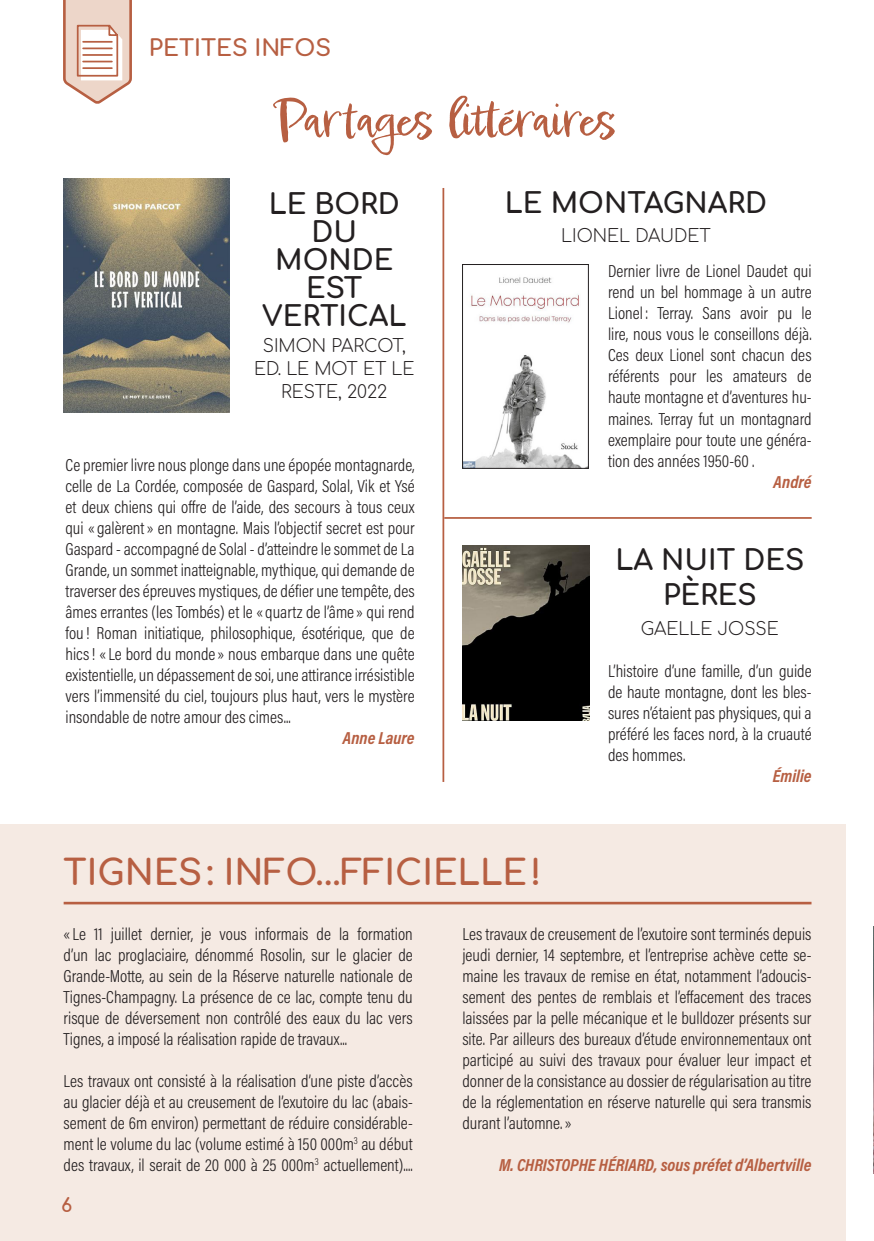
<style>
.page{position:relative;width:874px;height:1241px;background:#fff}
.page>*{position:absolute;margin:0;border:0;box-sizing:border-box;transform-origin:0 0}
.t1{font:50.4px "Epicursive Script";color:#b75f42}
.t2{font:700 35px "Comfortaa";color:#b75f42}
.t3{font:700 28px/28px "Comfortaa";color:#231f20;text-align:center}
.t4{font:700 22.75px "Comfortaa";color:#b75f42}
.t5{font:700 19.25px "Comfortaa";color:#b75f42}
.t6{font:300 17.5px/21px "Acumin Pro Cond";color:#231f20;text-align:justify}
.t7{font:italic 700 17.5px "Acumin Pro Cond";color:#b75f42}
.t8{font:300 17.5px/22.8px "Comfortaa";color:#231f20;text-align:center}
</style>
<div class="page">
<img style="left:64px;top:179px;width:165px;height:233px">
<div style="left:0;top:823px;width:844px;height:417px;background:#f5eae3"></div>
<hr style="left:64px;top:901px;width:747px;height:3px;background:#b75f42">
<hr style="left:444px;top:517px;width:367px;height:1px;background:#b75f42">
<hr style="left:442px;top:188px;width:2px;height:593px;background:#b75f42">
<img style="left:462px;top:545px;width:127px;height:175px">
<img style="left:464px;top:277px;width:116px;height:189px">
<div style="left:462px;top:264px;width:126px;height:204px;border:1px solid #231f20"></div>
<svg style="left:63px;top:0;width:69px;height:104px"></svg>
<h3 class="t4" style="left:149px;top:27px;width:183px">PETITES INFOS</h3>
<p class="t1" style="left:273px;top:87px;width:345px">Partages littéraires</p>
<p class="t3" style="left:262px;top:185px;width:146px">LE BORD<br>DU<br>MONDE<br>EST<br>VERTICAL</p>
<p class="t8" style="left:254px;top:332px;width:162px">SIMON PARCOT,<br>ED. LE MOT ET LE<br>RESTE, 2022</p>
<p class="t6" style="left:65px;top:454px;width:350px">Ce premier livre nous plonge dans une épopée montagnarde, celle de La Cordée, composée de Gaspard, Solal, Vik et Ysé et deux chiens qui offre de l’aide, des secours à tous ceux qui « galèrent» en montagne. Mais l’objectif secret est pour Gaspard - accompagné de Solal - d’atteindre le sommet de La Grande, un sommet inatteignable, mythique, qui demande de traverser des épreuves mystiques, de défier une tempête, des âmes errantes (les Tombés) et le « quartz de l’âme» qui rend fou ! Roman initiatique, philosophique, ésotérique, que de hics! «Le bord du monde» nous embarque dans une quête existentielle, un dépassement de soi, une attirance irrésistible vers l’immensité du ciel, toujours plus haut, vers le mystère insondable de notre amour des cimes...</p>
<p class="t7" style="left:343px;top:726px;width:73px">Anne Laure</p>
<p class="t3" style="left:504px;top:184px;width:263px">LE MONTAGNARD</p>
<p class="t8" style="left:561px;top:222px;width:151px">LIONEL DAUDET</p>
<p class="t6" style="left:607px;top:260px;width:205px">Dernier livre de Lionel Daudet qui rend un bel hommage à un autre Lionel : Terray. Sans avoir pu le lire, nous vous le conseillons déjà.<br>Ces deux Lionel sont chacun des référents pour les amateurs de haute montagne et d’aventures hu&shy;maines. Terray fut un montagnard exemplaire pour toute une généra&shy;tion des années 1950-60 .</p>
<p class="t7" style="left:773px;top:470px;width:39px">André</p>
<p class="t3" style="left:615px;top:538px;width:190px;line-height:35px">LA NUIT DES<br>PÈRES</p>
<p class="t8" style="left:640px;top:614px;width:140px">GAELLE JOSSE</p>
<p class="t6" style="left:607px;top:660px;width:205px">L’histoire d’une famille, d’un guide de haute montagne, dont les bles&shy;sures n’étaient pas physiques, qui a préféré les faces nord, à la cruauté des hommes.</p>
<p class="t7" style="left:772px;top:764px;width:40px">Émilie</p>
<p class="t2" style="left:64px;top:839px;width:479px">TIGNES: INFO...FFICIELLE!</p>
<p class="t6" style="left:64px;top:922px;width:350px">«Le 11 juillet dernier, je vous informais de la formation d’un lac proglaciaire, dénommé Rosolin, sur le glacier de Grande-Motte, au sein de la Réserve naturelle nationale de Tignes-Champagny. La présence de ce lac, compte tenu du risque de déversement non contrôlé des eaux du lac vers Tignes, a imposé la réalisation rapide de travaux...</p>
<p class="t6" style="left:64px;top:1069px;width:350px">Les travaux ont consisté à la réalisation d’une piste d’accès au glacier déjà et au creusement de l’exutoire du lac (abais&shy;sement de 6m environ) permettant de réduire considérable&shy;ment le volume du lac (volume estimé à 150 000m<sup>3</sup> au début des travaux, il serait de 20 000 à 25 000m<sup>3</sup> actuellement)....</p>
<p class="t5" style="left:61px;top:1186px;width:13px">6</p>
<p class="t6" style="left:462px;top:922px;width:350px">Les travaux de creusement de l’exutoire sont terminés depuis jeudi dernier, 14 septembre, et l’entreprise achève cette se&shy;maine les travaux de remise en état, notamment l’adoucis&shy;sement des pentes de remblais et l’effacement des traces laissées par la pelle mécanique et le bulldozer présents sur site. Par ailleurs des bureaux d’étude environnementaux ont participé au suivi des travaux pour évaluer leur impact et donner de la consistance au dossier de régularisation au titre de la réglementation en réserve naturelle qui sera transmis durant l’automne.»</p>
<p class="t7" style="left:499px;top:1152px;width:314px">M. CHRISTOPHE HÉRIARD, sous préfet d’Albertville</p>
</div>
